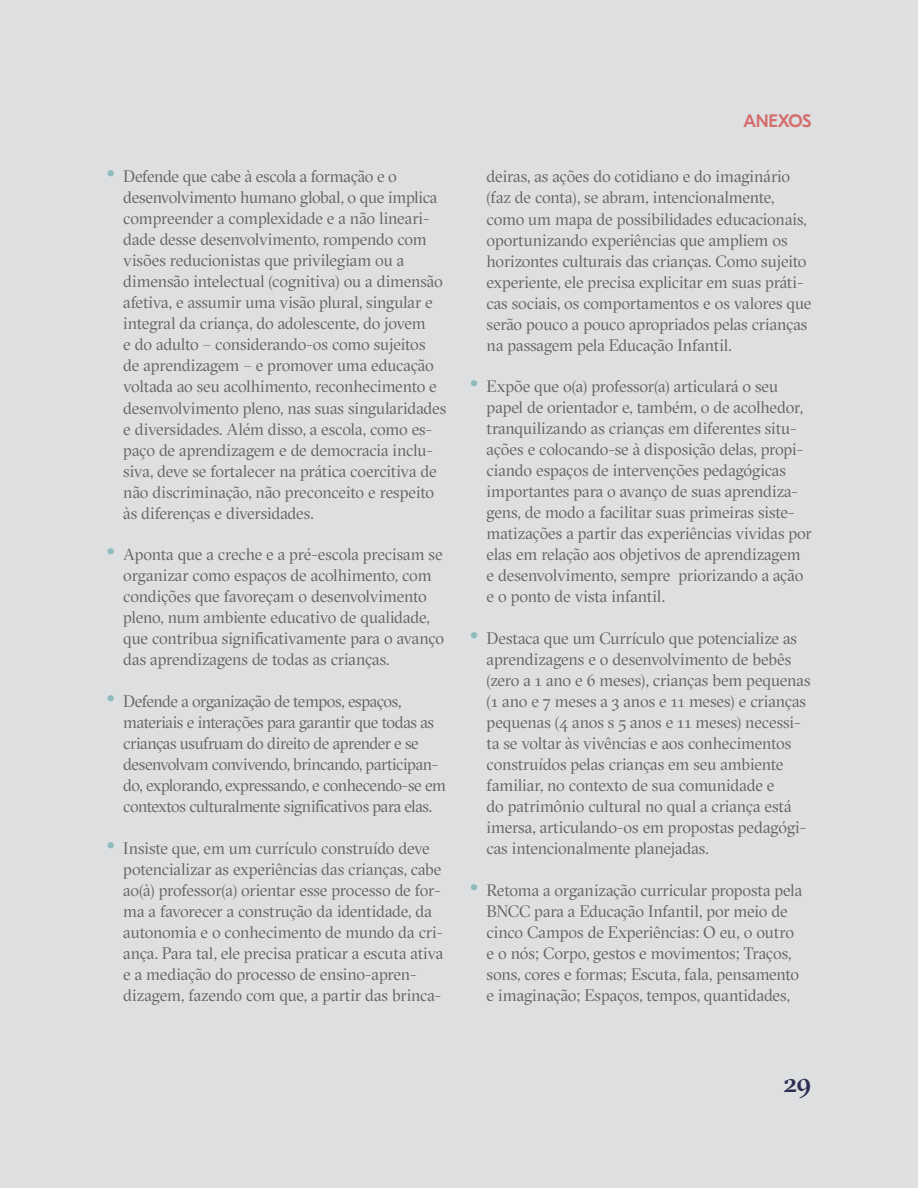
<style>
.page{position:relative;width:918px;height:1188px;background:#dedfe0}
.page>*{position:absolute;margin:0;border:0;box-sizing:border-box;transform-origin:0 0}
.t1{font:500 27px "GT Sectra Fine";color:#2c2f53}
.t2{font:500 18px "GT Eesti Pro Display";letter-spacing:-.015em;color:#d46d6e}
.t3{font:16.5px/21px "GT Sectra Fine";letter-spacing:-.01em;color:#636466}
.s1{font-family:"GT Eesti Pro Display";font-weight:700;font-size:24px;color:#8fbbbc}
</style>
<div class="page">
<p class="t3" style="left:123px;top:166px;width:325px;text-indent:-17px"><span class="s1">•</span> Defende que cabe à escola a formação e o desenvolvimento humano global, o que implica compreender a complexidade e a não lineari&shy;dade desse desenvolvimento, rompendo com visões reducionistas que privilegiam ou a dimensão intelectual (cognitiva) ou a dimensão afetiva, e assumir uma visão plural, singular e integral da criança, do adolescente, do jovem<br>e do adulto – considerando-os como sujeitos<br>de aprendizagem – e promover uma educação voltada ao seu acolhimento, reconhecimento e desenvolvimento pleno, nas suas singularidades e diversidades. Além disso, a escola, como es&shy;paço de aprendizagem e de democracia inclu&shy;siva, deve se fortalecer na prática coercitiva de não discriminação, não preconceito e respeito às diferenças e diversidades.</p>
<p class="t3" style="left:123px;top:544px;width:322px;text-indent:-17px"><span class="s1">•</span> Aponta que a creche e a pré-escola precisam se organizar como espaços de acolhimento, com condições que favoreçam o desenvolvimento pleno, num ambiente educativo de qualidade, que contribua significativamente para o avanço das aprendizagens de todas as crianças.</p>
<p class="t3" style="left:123px;top:691px;width:324px;text-indent:-17px"><span class="s1">•</span> Defende a organização de tempos, espaços, materiais e interações para garantir que todas as crianças usufruam do direito de aprender e se desenvolvam convivendo, brincando, participan&shy;do, explorando, expressando, e conhecendo-se em contextos culturalmente significativos para elas.</p>
<p class="t3" style="left:123px;top:838px;width:321px;text-indent:-17px"><span class="s1">•</span> Insiste que, em um currículo construído deve potencializar as experiências das crianças, cabe ao(à) professor(a) orientar esse processo de for&shy;ma a favorecer a construção da identidade, da autonomia e o conhecimento de mundo da cri&shy;ança. Para tal, ele precisa praticar a escuta ativa e a mediação do processo de ensino-apren&shy;dizagem, fazendo com que, a partir das brinca-</p>
<p class="t2" style="left:744px;top:111px;width:70px">ANEXOS</p>
<p class="t3" style="left:487px;top:166px;width:326px">deiras, as ações do cotidiano e do imaginário (faz de conta), se abram, intencionalmente, como um mapa de possibilidades educacionais, oportunizando experiências que ampliem os horizontes culturais das crianças. Como sujeito experiente, ele precisa explicitar em suas práti&shy;cas sociais, os comportamentos e os valores que serão pouco a pouco apropriados pelas crianças na passagem pela Educação Infantil.</p>
<p class="t3" style="left:487px;top:376px;width:327px;text-indent:-17px"><span class="s1">•</span> Expõe que o(a) professor(a) articulará o seu papel de orientador e, também, o de acolhedor, tranquilizando as crianças em diferentes situ&shy;ações e colocando-se à disposição delas, propi&shy;ciando espaços de intervenções pedagógicas importantes para o avanço de suas aprendiza&shy;gens, de modo a facilitar suas primeiras siste&shy;matizações a partir das experiências vividas por elas em relação aos objetivos de aprendizagem e desenvolvimento, sempre priorizando a ação e o ponto de vista infantil.</p>
<p class="t3" style="left:487px;top:628px;width:325px;text-indent:-17px"><span class="s1">•</span> Destaca que um Currículo que potencialize as aprendizagens e o desenvolvimento de bebês (zero a 1 ano e 6 meses), crianças bem pequenas (1 ano e 7 meses a 3 anos e 11 meses) e crianças pequenas (4 anos s 5 anos e 11 meses) necessi&shy;ta se voltar às vivências e aos conhecimentos construídos pelas crianças em seu ambiente familiar, no contexto de sua comunidade e<br>do patrimônio cultural no qual a criança está imersa, articulando-os em propostas pedagógi&shy;cas intencionalmente planejadas.</p>
<p class="t3" style="left:487px;top:880px;width:317px;text-indent:-17px"><span class="s1">•</span> Retoma a organização curricular proposta pela BNCC para a Educação Infantil, por meio de cinco Campos de Experiências: O eu, o outro e o nós; Corpo, gestos e movimentos; Traços, sons, cores e formas; Escuta, fala, pensamento e imaginação; Espaços, tempos, quantidades,</p>
<h1 class="t1" style="left:783px;top:1065px;width:30px">29</h1>
</div>
